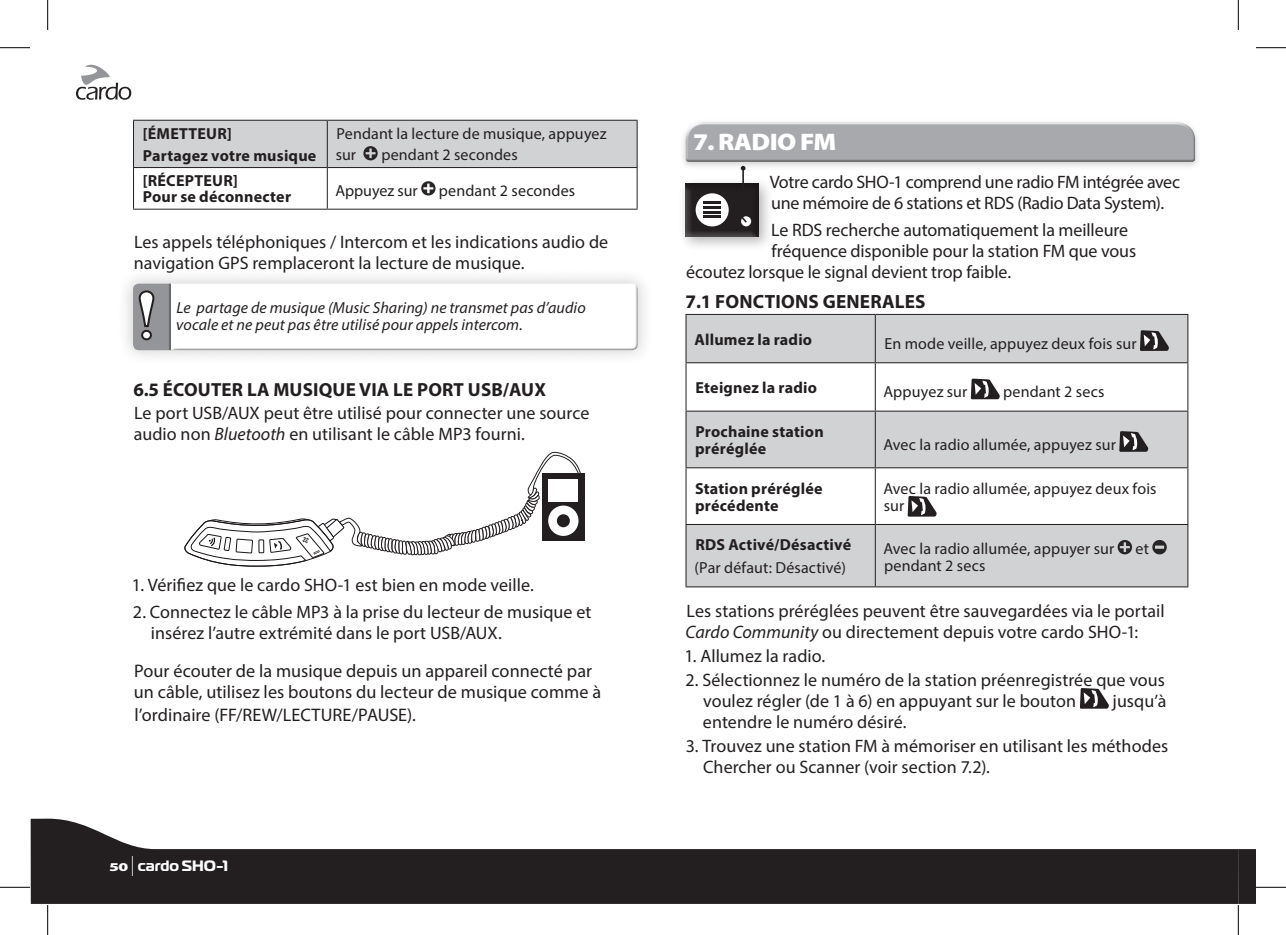
<style>
.page{position:relative;width:1286px;height:935px;background:#fff}
.page>*{position:absolute;margin:0;border:0;box-sizing:border-box;transform-origin:0 0}
.MAIN_HEADERS{font:900 24px "Myriad Pro";letter-spacing:-.02em;color:#fff;scale:1.1 1}
.Subheads{font:700 19.2px "Myriad Pro";letter-spacing:.01em;color:#231f20}
.Subheads-2{font:700 19px "Myriad Pro";letter-spacing:.01em;color:#231f20}
.PRIMARY_Body_Text{font:18.2px/21.8px "Myriad Pro";color:#231f20}
.PRIMARY_Body_Text-2{font:18px/21px "Myriad Pro";color:#231f20}
.TABLE_Text{font:16px/21px "Myriad Pro";letter-spacing:.01em;color:#231f20}
.TABLE_Text-2{font:700 16px/17px "Myriad Pro";letter-spacing:.015em;color:#231f20}
.NOTE_Text_with_Bold{font:italic 16px/17px "Myriad Pro";letter-spacing:.005em;color:#231f20}
.t1{font:700 15px "Magistral";color:#fff}
.s1{font-style:italic}
.s2{font-family:"Myriad Pro";font-weight:900;font-size:12px}
.s3{font-family:"Myriad Pro";font-weight:300;font-stretch:condensed;font-size:20px}
</style>
<div class="page">
<svg style="left:76px;top:64px;width:55px;height:36px"></svg>
<hr style="left:133px;top:120px;width:194px;height:1px;background:#231f20">
<hr style="left:133px;top:121px;width:1px;height:46px;background:#231f20">
<hr style="left:327px;top:120px;width:311px;height:1px;background:#231f20">
<hr style="left:637px;top:121px;width:1px;height:46px;background:#231f20">
<hr style="left:133px;top:167px;width:194px;height:1px;background:#231f20">
<hr style="left:133px;top:168px;width:1px;height:41px;background:#231f20">
<hr style="left:327px;top:167px;width:311px;height:1px;background:#231f20">
<hr style="left:327px;top:168px;width:1px;height:41px;background:#231f20">
<hr style="left:637px;top:168px;width:1px;height:41px;background:#231f20">
<hr style="left:133px;top:209px;width:194px;height:1px;background:#231f20">
<hr style="left:327px;top:209px;width:311px;height:1px;background:#231f20">
<div style="left:134px;top:120px;width:503px;height:47px;background:#d1d2d4"></div>
<svg style="left:421px;top:181px;width:14px;height:14px"></svg>
<div style="left:117px;top:267px;width:537px;height:99px;background:#f9f9f9"></div>
<div style="left:131px;top:280px;width:508px;height:69px;background:#eae9ea"></div>
<div style="left:131px;top:283px;width:508px;height:69px;background:#fff"></div>
<div style="left:133px;top:283px;width:41px;height:67px;background:#231f20;opacity:.33"></div>
<svg style="left:138px;top:289px;width:18px;height:53px"></svg>
<div style="left:542px;top:473px;width:42px;height:68px;background:#231f20"></div>
<svg style="left:184px;top:451px;width:397px;height:116px"></svg>
<div style="left:679px;top:118px;width:522px;height:53px;background:#231f20;opacity:.2"></div>
<div style="left:685px;top:119px;width:510px;height:43px;background:#fff"></div>
<div style="left:678px;top:177px;width:96px;height:75px;background:#231f20;opacity:.33"></div>
<svg style="left:684px;top:237px;width:76px;height:2px"></svg>
<div style="left:684px;top:183px;width:76px;height:54px;background:#231f20;opacity:.75"></div>
<div style="left:696px;top:193px;width:33px;height:33px;background:#fff;border-radius:50%"></div>
<svg style="left:741px;top:216px;width:10px;height:10px"></svg>
<svg style="left:685px;top:122px;width:510px;height:68px"></svg>
<hr style="left:703px;top:201px;width:18px;height:3px;background:#231f20">
<svg style="left:703px;top:211px;width:18px;height:2px"></svg>
<hr style="left:703px;top:206px;width:18px;height:3px;background:#231f20">
<hr style="left:703px;top:215px;width:18px;height:3px;background:#231f20">
<svg style="left:686px;top:315px;width:501px;height:271px;fill:#d1d2d4"></svg>
<hr style="left:1187px;top:315px;width:1px;height:47px;background:#231f20">
<hr style="left:1187px;top:363px;width:1px;height:47px;background:#231f20">
<hr style="left:1187px;top:411px;width:1px;height:56px;background:#231f20">
<hr style="left:1187px;top:468px;width:1px;height:56px;background:#231f20">
<hr style="left:1187px;top:525px;width:1px;height:61px;background:#231f20">
<hr style="left:685px;top:314px;width:190px;height:1px;background:#231f20">
<hr style="left:685px;top:315px;width:1px;height:47px;background:#231f20">
<hr style="left:875px;top:314px;width:313px;height:1px;background:#231f20">
<hr style="left:875px;top:315px;width:1px;height:47px;background:#231f20">
<hr style="left:685px;top:362px;width:190px;height:1px;background:#231f20">
<hr style="left:685px;top:363px;width:1px;height:47px;background:#231f20">
<hr style="left:875px;top:362px;width:313px;height:1px;background:#231f20">
<hr style="left:875px;top:363px;width:1px;height:47px;background:#231f20">
<hr style="left:685px;top:411px;width:1px;height:56px;background:#231f20">
<hr style="left:875px;top:411px;width:1px;height:56px;background:#231f20">
<hr style="left:685px;top:468px;width:1px;height:56px;background:#231f20">
<hr style="left:875px;top:468px;width:1px;height:56px;background:#231f20">
<hr style="left:685px;top:525px;width:1px;height:61px;background:#231f20">
<hr style="left:875px;top:525px;width:1px;height:61px;background:#231f20">
<hr style="left:685px;top:410px;width:190px;height:1px;background:#231f20">
<hr style="left:685px;top:467px;width:190px;height:1px;background:#231f20">
<hr style="left:875px;top:410px;width:313px;height:1px;background:#231f20">
<hr style="left:875px;top:467px;width:313px;height:1px;background:#231f20">
<hr style="left:685px;top:524px;width:190px;height:1px;background:#231f20">
<hr style="left:685px;top:586px;width:190px;height:1px;background:#231f20">
<hr style="left:875px;top:524px;width:313px;height:1px;background:#231f20">
<hr style="left:875px;top:586px;width:313px;height:1px;background:#231f20">
<svg style="left:1140px;top:330px;width:29px;height:21px"></svg>
<svg style="left:971px;top:378px;width:29px;height:21px"></svg>
<svg style="left:1119px;top:431px;width:30px;height:21px"></svg>
<svg style="left:908px;top:496px;width:29px;height:20px"></svg>
<svg style="left:1118px;top:540px;width:14px;height:14px"></svg>
<svg style="left:1152px;top:540px;width:15px;height:14px"></svg>
<svg style="left:1080px;top:688px;width:29px;height:20px"></svg>
<svg style="left:31px;top:818px;width:1207px;height:85px;fill:#231f20"></svg>
<svg style="left:1238px;top:849px;width:17px;height:54px"></svg>
<hr style="left:0;top:47px;width:30px;height:1px;background:#000">
<hr style="left:1256px;top:47px;width:30px;height:1px;background:#000">
<hr style="left:0;top:886px;width:30px;height:1px;background:#000">
<hr style="left:1256px;top:886px;width:30px;height:1px;background:#000">
<hr style="left:47px;top:0;width:1px;height:30px;background:#000">
<hr style="left:47px;top:904px;width:1px;height:30px;background:#000">
<hr style="left:1238px;top:0;width:1px;height:30px;background:#000">
<hr style="left:1238px;top:904px;width:1px;height:30px;background:#000">
<p class="TABLE_Text-2" style="left:143px;top:125px;width:90px">[ÉMETTEUR]</p>
<p class="TABLE_Text-2" style="left:143px;top:146px;width:175px">Partagez votre musique</p>
<p class="TABLE_Text" style="left:336px;top:123px;width:272px">Pendant la lecture de musique, appuyez sur</p>
<p class="TABLE_Text" style="left:381px;top:144px;width:138px">pendant 2 secondes</p>
<p class="TABLE_Text-2" style="left:143px;top:172px;width:150px;line-height:16px">[RÉCEPTEUR]<br>Pour se déconnecter</p>
<p class="TABLE_Text" style="left:335px;top:179px;width:84px">Appuyez sur</p>
<p class="TABLE_Text" style="left:439px;top:179px;width:138px">pendant 2 secondes</p>
<p class="PRIMARY_Body_Text-2" style="left:134px;top:231px;width:476px">Les appels téléphoniques / Intercom et les indications audio de navigation GPS remplaceront la lecture de musique.</p>
<p class="NOTE_Text_with_Bold" style="left:176px;top:299px;width:411px">Le partage de musique (Music Sharing) ne transmet pas d’audio vocale et ne peut pas être utilisé pour appels intercom.</p>
<p class="Subheads-2" style="left:133px;top:377px;width:414px">6.5 ÉCOUTER LA MUSIQUE VIA LE PORT USB/AUX</p>
<p class="PRIMARY_Body_Text-2" style="left:134px;top:402px;width:457px">Le port USB/AUX peut être utilisé pour connecter une source audio non <span class="s1">Bluetooth</span> en utilisant le câble MP3 fourni.</p>
<p class="PRIMARY_Body_Text-2" style="left:132px;top:574px;width:403px">1. Vérifiez que le cardo SHO-1 est bien en mode veille.</p>
<p class="PRIMARY_Body_Text-2" style="left:151px;top:601px;width:442px;text-indent:-18px">2. Connectez le câble MP3 à la prise du lecteur de musique et insérez l’autre extrémité dans le port USB/AUX.</p>
<p class="PRIMARY_Body_Text" style="left:134px;top:660px;width:469px">Pour écouter de la musique depuis un appareil connecté par un câble, utilisez les boutons du lecteur de musique comme à l’ordinaire (FF/REW/LECTURE/PAUSE).</p>
<p class="t1" style="left:109px;top:855px;width:121px"><span class="s2">50</span> <span class="s3">|</span> cardo SHO-1</p>
<p class="MAIN_HEADERS" style="left:693px;top:126px;width:132px">7. RADIO FM</p>
<p class="PRIMARY_Body_Text-2" style="left:770px;top:171px;width:412px">Votre cardo SHO-1 comprend une radio FM intégrée avec une mémoire de 6 stations et RDS (Radio Data System).</p>
<p class="PRIMARY_Body_Text-2" style="left:771px;top:219px;width:358px">Le RDS recherche automatiquement la meilleure</p>
<p class="PRIMARY_Body_Text-2" style="left:771px;top:240px;width:366px">fréquence disponible pour la station FM que vous</p>
<p class="PRIMARY_Body_Text-2" style="left:686px;top:261px;width:327px">écoutez lorsque le signal devient trop faible.</p>
<p class="Subheads" style="left:686px;top:289px;width:242px">7.1 FONCTIONS GENERALES</p>
<p class="TABLE_Text-2" style="left:695px;top:330px;width:119px">Allumez la radio</p>
<p class="TABLE_Text" style="left:885px;top:333px;width:253px">En mode veille, appuyez deux fois sur</p>
<p class="TABLE_Text-2" style="left:695px;top:378px;width:123px">Eteignez la radio</p>
<p class="TABLE_Text" style="left:883px;top:381px;width:86px">Appuyez sur</p>
<p class="TABLE_Text" style="left:1003px;top:381px;width:103px">pendant 2 secs</p>
<p class="TABLE_Text-2" style="left:695px;top:422px;width:130px">Prochaine station préréglée</p>
<p class="TABLE_Text" style="left:883px;top:433px;width:234px">Avec la radio allumée, appuyez sur</p>
<p class="TABLE_Text-2" style="left:695px;top:479px;width:129px">Station préréglée précédente</p>
<p class="TABLE_Text" style="left:883px;top:479px;width:275px;line-height:17px">Avec la radio allumée, appuyez deux fois sur</p>
<p class="TABLE_Text-2" style="left:695px;top:536px;width:157px">RDS Activé/Désactivé</p>
<p class="TABLE_Text" style="left:695px;top:557px;width:153px">(Par défaut: Désactivé)</p>
<p class="TABLE_Text" style="left:883px;top:538px;width:232px">Avec la radio allumée, appuyer sur</p>
<p class="TABLE_Text" style="left:1135px;top:538px;width:15px">et</p>
<p class="TABLE_Text" style="left:884px;top:555px;width:103px">pendant 2 secs</p>
<p class="PRIMARY_Body_Text-2" style="left:686px;top:600px;width:481px">Les stations préréglées peuvent être sauvegardées via le portail<br><span class="s1">Cardo Community</span> ou directement depuis votre cardo SHO-1:</p>
<p class="PRIMARY_Body_Text-2" style="left:684px;top:645px;width:142px">1. Allumez la radio.</p>
<p class="PRIMARY_Body_Text-2" style="left:703px;top:668px;width:463px;text-indent:-18px">2. Sélectionnez le numéro de la station préenregistrée que vous voulez régler (de 1 à 6) en appuyant sur le bouton</p>
<p class="PRIMARY_Body_Text-2" style="left:1113px;top:689px;width:55px">jusqu’à</p>
<p class="PRIMARY_Body_Text-2" style="left:703px;top:710px;width:205px">entendre le numéro désiré.</p>
<p class="PRIMARY_Body_Text-2" style="left:703px;top:734px;width:467px;text-indent:-17px">3. Trouvez une station FM à mémoriser en utilisant les méthodes<br>Chercher ou Scanner (voir section 7.2).</p>
</div>
